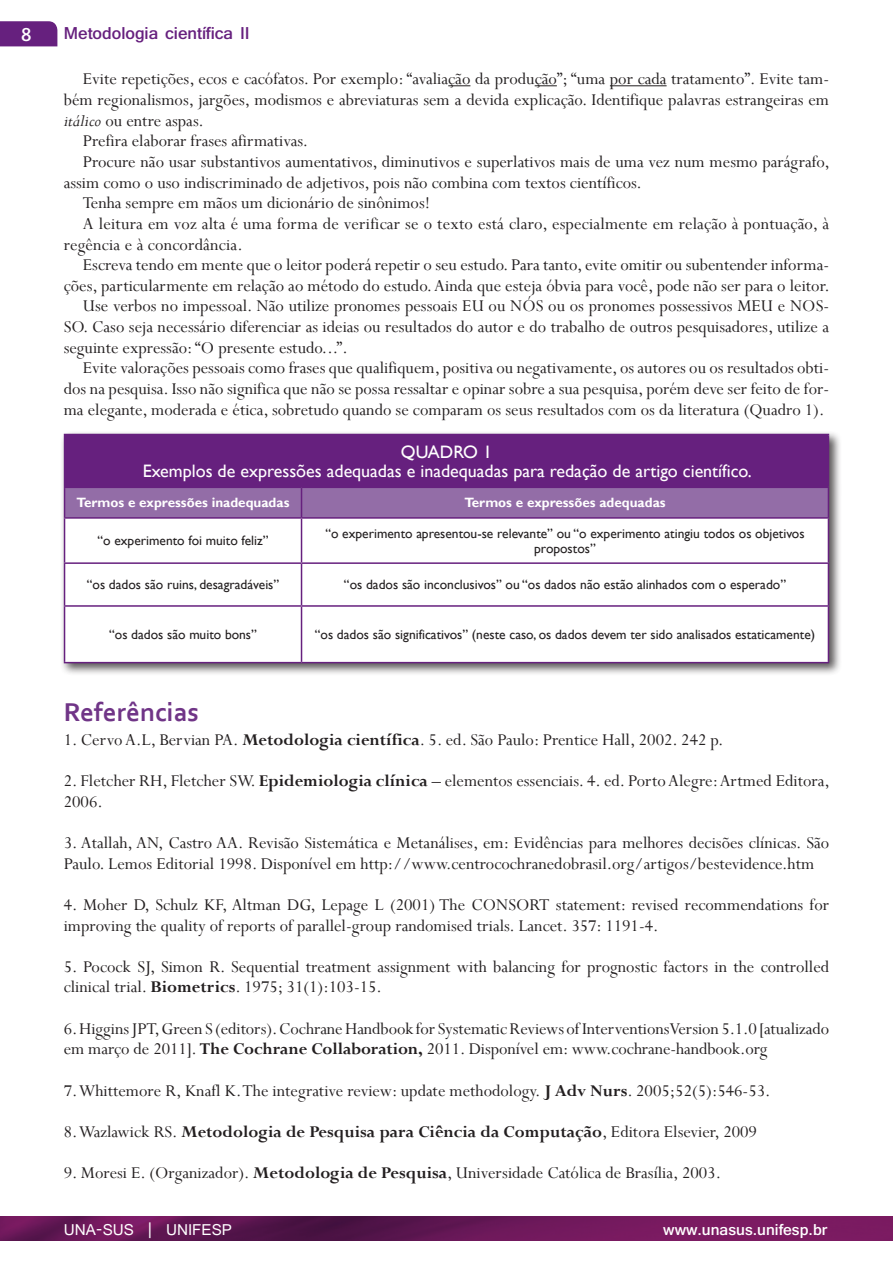
<style>
.page{position:relative;width:893px;height:1263px;background:#fff}
.page>*{position:absolute;margin:0;border:0;box-sizing:border-box;transform-origin:0 0}
.Subtítulo{font:700 27px "Corbel";color:#703587}
.t1{font:700 19.5px "Shruti";color:#fff}
.Paragrafo_UNA-SUS{font:18.3px/20.7px "Perpetua";color:#231f20;text-align:justify}
.Referencia_Bibliogra{font:18.3px/20.7px "Perpetua";color:#231f20}
.Referencia_Bibliogra-2{font:700 18.3px "Perpetua";color:#231f20}
.Topo_de_Quadros{font:18px "Gill Sans";color:#fff}
.t2{font:700 18px "Shruti";color:#66207e}
.t3{font:700 16.5px "Shruti";color:#fff}
.t4{font:16.5px "Shruti";color:#fff}
.Quadros{font:13.5px/14.7px "Gill Sans";color:#231f20;text-align:center}
.Quadros-2{font:700 13.5px "Gill Sans";color:#fff}
.s1{font-style:italic}
.s2{font-weight:700}
.s3{font-weight:400}
</style>
<div class="page">
<img style="left:0;top:1216px;width:893px;height:25px">
<svg style="left:0;top:21px;width:57px;height:25px"></svg>
<svg style="left:448px;top:85px;width:22px;height:1px"></svg>
<svg style="left:535px;top:85px;width:22px;height:1px"></svg>
<hr style="left:610px;top:85px;width:57px;height:1px;background:#231f20">
<div style="left:60px;top:430px;width:782px;height:246px;background:#231f20;opacity:.75"></div>
<div style="left:65px;top:434px;width:763px;height:53px;background:#66207e"></div>
<svg style="left:65px;top:519px;width:763px;height:143px"></svg>
<hr style="left:64px;top:435px;width:1px;height:52px;background:#66207e">
<hr style="left:64px;top:434px;width:237px;height:1px;background:#66207e">
<hr style="left:301px;top:434px;width:528px;height:1px;background:#66207e">
<hr style="left:828px;top:435px;width:1px;height:52px;background:#66207e">
<div style="left:64px;top:487px;width:765px;height:30px;background:#936da7"></div>
<hr style="left:64px;top:519px;width:1px;height:43px;background:#66207e">
<hr style="left:64px;top:517px;width:237px;height:2px;background:#66207e">
<hr style="left:301px;top:519px;width:1px;height:43px;background:#66207e">
<hr style="left:301px;top:517px;width:528px;height:2px;background:#66207e">
<hr style="left:828px;top:519px;width:1px;height:43px;background:#66207e">
<hr style="left:64px;top:564px;width:1px;height:41px;background:#66207e">
<hr style="left:64px;top:607px;width:1px;height:55px;background:#66207e">
<hr style="left:64px;top:562px;width:237px;height:2px;background:#66207e">
<hr style="left:64px;top:605px;width:237px;height:2px;background:#66207e">
<hr style="left:64px;top:662px;width:237px;height:1px;background:#66207e">
<hr style="left:301px;top:564px;width:1px;height:41px;background:#66207e">
<hr style="left:301px;top:607px;width:1px;height:55px;background:#66207e">
<hr style="left:301px;top:562px;width:528px;height:2px;background:#66207e">
<hr style="left:828px;top:564px;width:1px;height:41px;background:#66207e">
<hr style="left:828px;top:607px;width:1px;height:55px;background:#66207e">
<hr style="left:301px;top:605px;width:528px;height:2px;background:#66207e">
<hr style="left:301px;top:662px;width:528px;height:1px;background:#66207e">
<p class="t1" style="left:21px;top:23px;width:12px">8</p>
<p class="t2" style="left:64px;top:22px;width:187px">Metodologia científica II</p>
<p class="Paragrafo_UNA-SUS" style="left:64px;top:68px;width:767px;text-indent:19px">Evite repetições, ecos e cacófatos. Por exemplo: “avaliação da produção”; “uma por cada tratamento”. Evite tam&shy;bém regionalismos, jargões, modismos e abreviaturas sem a devida explicação. Identifique palavras estrangeiras em <span class="s1">itálico</span> ou entre aspas.</p>
<p class="Paragrafo_UNA-SUS" style="left:83px;top:130px;width:227px">Prefira elaborar frases afirmativas.</p>
<p class="Paragrafo_UNA-SUS" style="left:64px;top:151px;width:768px;text-indent:19px">Procure não usar substantivos aumentativos, diminutivos e superlativos mais de uma vez num mesmo parágrafo, assim como o uso indiscriminado de adjetivos, pois não combina com textos científicos.</p>
<p class="Paragrafo_UNA-SUS" style="left:83px;top:192px;width:349px">Tenha sempre em mãos um dicionário de sinônimos!</p>
<p class="Paragrafo_UNA-SUS" style="left:64px;top:213px;width:767px;text-indent:19px">A leitura em voz alta é uma forma de verificar se o texto está claro, especialmente em relação à pontuação, à regência e à concordância.</p>
<p class="Paragrafo_UNA-SUS" style="left:64px;top:254px;width:767px;text-align:right">Escreva tendo em mente que o leitor poderá repetir o seu estudo. Para tanto, evite omitir ou subentender informa&shy;ções, particularmente em relação ao método do estudo. Ainda que esteja óbvia para você, pode não ser para o leitor.</p>
<p class="Paragrafo_UNA-SUS" style="left:64px;top:295px;width:767px;text-indent:19px">Use verbos no impessoal. Não utilize pronomes pessoais EU ou NÓS ou os pronomes possessivos MEU e NOS-SO. Caso seja necessário diferenciar as ideias ou resultados do autor e do trabalho de outros pesquisadores, utilize a seguinte expressão: “O presente estudo...”.</p>
<p class="Paragrafo_UNA-SUS" style="left:64px;top:357px;width:767px;text-indent:19px">Evite valorações pessoais como frases que qualifiquem, positiva ou negativamente, os autores ou os resultados obti&shy;dos na pesquisa. Isso não significa que não se possa ressaltar e opinar sobre a sua pesquisa, porém deve ser feito de for&shy;ma elegante, moderada e ética, sobretudo quando se comparam os seus resultados com os da literatura (Quadro 1).</p>
<p class="Topo_de_Quadros" style="left:401px;top:441px;width:93px">QUADRO 1</p>
<p class="Topo_de_Quadros" style="left:143px;top:460px;width:610px">Exemplos de expressões adequadas e inadequadas para redação de artigo científico.</p>
<p class="Quadros-2" style="left:77px;top:495px;width:214px">Termos e expressões inadequadas</p>
<p class="Quadros-2" style="left:464px;top:495px;width:203px">Termos e expressões adequadas</p>
<p class="Quadros" style="left:97px;top:533px;width:173px">“o experimento foi muito feliz”</p>
<p class="Quadros" style="left:325px;top:526px;width:481px">“o experimento apresentou-se relevante” ou “o experimento atingiu todos os objetivos propostos”</p>
<p class="Quadros" style="left:87px;top:578px;width:194px">“os dados são ruins, desagradáveis”</p>
<p class="Quadros" style="left:344px;top:578px;width:444px">“os dados são inconclusivos” ou “os dados não estão alinhados com o esperado”</p>
<p class="Quadros" style="left:109px;top:627px;width:149px">“os dados são muito bons”</p>
<p class="Quadros" style="left:315px;top:627px;width:502px">“os dados são significativos” (neste caso, os dados devem ter sido analisados estaticamente)</p>
<p class="Subtítulo" style="left:64px;top:695px;width:137px">Referências</p>
<p class="Referencia_Bibliogra" style="left:64px;top:729px;width:661px">1. Cervo A.L, Bervian PA. <span class="s2">Metodologia científica</span>. 5. ed. São Paulo: Prentice Hall, 2002. 242 p.</p>
<p class="Referencia_Bibliogra" style="left:64px;top:770px;width:768px">2. Fletcher RH, Fletcher SW. <span class="s2">Epidemiologia clínica</span> – elementos essenciais. 4. ed. Porto Alegre: Artmed Editora,<br>2006.</p>
<p class="Referencia_Bibliogra" style="left:64px;top:832px;width:767px">3. Atallah, AN, Castro AA. Revisão Sistemática e Metanálises, em: Evidências para melhores decisões clínicas. São<br>Paulo. Lemos Editorial 1998. Disponível em http://www.centrocochranedobrasil.org/artigos/bestevidence.htm</p>
<p class="Referencia_Bibliogra" style="left:64px;top:894px;width:767px">4. Moher D, Schulz KF, Altman DG, Lepage L (2001) The CONSORT statement: revised recommendations for improving the quality of reports of parallel-group randomised trials. Lancet. 357: 1191-4.</p>
<p class="Referencia_Bibliogra" style="left:64px;top:956px;width:767px">5. Pocock SJ, Simon R. Sequential treatment assignment with balancing for prognostic factors in the controlled clinical trial. <span class="s2">Biometrics</span>. 1975; 31(1):103-15.</p>
<p class="Referencia_Bibliogra" style="left:64px;top:1018px;width:767px">6. Higgins JPT, Green S (editors). Cochrane Handbook for Systematic Reviews of Interventions Version 5.1.0 [atualizado em março de 2011]. <span class="s2">The Cochrane Collaboration,</span> 2011. Disponível em: www.cochrane-handbook.org</p>
<p class="Referencia_Bibliogra" style="left:64px;top:1080px;width:708px">7. Whittemore R, Knafl K. The integrative review: update methodology. <span class="s2">J Adv Nurs</span>. 2005;52(5):546-53.</p>
<p class="Referencia_Bibliogra-2" style="left:64px;top:1120px;width:695px"><span class="s3">8. Wazlawick RS.</span> Metodologia de Pesquisa para Ciência da Computação<span class="s3">, Editora Elsevier, 2009</span></p>
<p class="Referencia_Bibliogra" style="left:64px;top:1162px;width:659px">9. Moresi E. (Organizador). <span class="s2">Metodologia de Pesquisa</span>, Universidade Católica de Brasília, 2003.</p>
<p class="t4" style="left:64px;top:1220px;width:170px">UNA-SUS | UNIFESP</p>
<p class="t3" style="left:663px;top:1220px;width:166px">www.unasus.unifesp.br</p>
</div>
